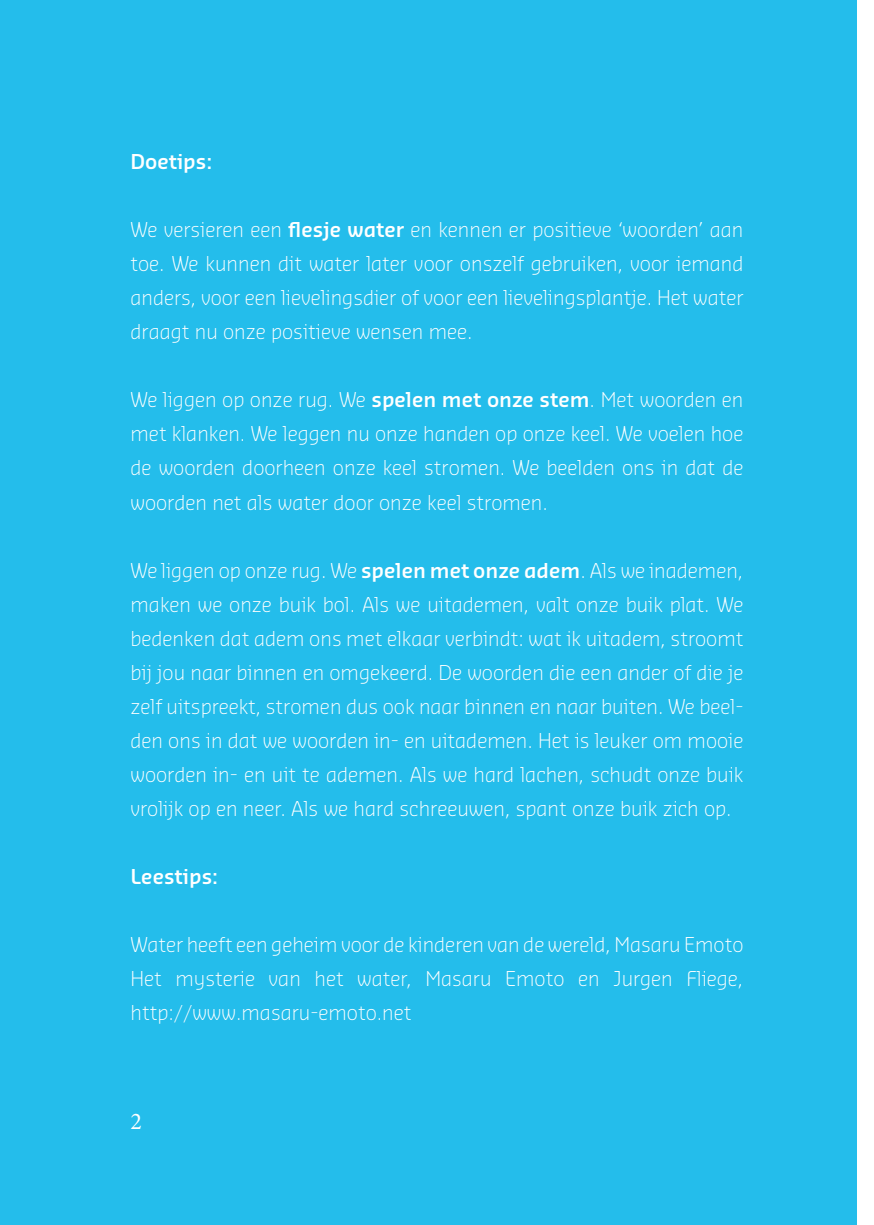
<style>
.page{position:relative;width:874px;height:1225px;background:#fff}
.page>*{position:absolute;margin:0;border:0;box-sizing:border-box;transform-origin:0 0}
.t1{font:24px "Minion Pro";color:#fff}
.t2{font:300 20px/34px "Sansa";color:#fff;text-align:justify}
.t3{font:600 20px "Sansa Std";color:#fff}
.s1{font-family:"Sansa Std";font-weight:600}
</style>
<div class="page">
<div style="left:0;top:0;width:856px;height:1225px;background:#24bdeb"></div>
<p class="t3" style="left:130px;top:149px;width:83px">Doetips:</p>
<p class="t2" style="left:130px;top:212px;width:614px">We versieren een <span class="s1">flesje water</span> en kennen er positieve ‘woorden’ aan toe. We kunnen dit water later voor onszelf gebruiken, voor iemand anders, voor een lievelingsdier of voor een lievelingsplantje. Het water draagt nu onze positieve wensen mee.</p>
<p class="t2" style="left:130px;top:382px;width:614px">We liggen op onze rug. We <span class="s1">spelen met onze stem</span>. Met woorden en met klanken. We leggen nu onze handen op onze keel. We voelen hoe de woorden doorheen onze keel stromen. We beelden ons in dat de woorden net als water door onze keel stromen.</p>
<p class="t2" style="left:130px;top:552px;width:614px">We liggen op onze rug. We <span class="s1">spelen met onze adem</span>. Als we inademen, maken we onze buik bol. Als we uitademen, valt onze buik plat. We bedenken dat adem ons met elkaar verbindt: wat ik uitadem, stroomt bij jou naar binnen en omgekeerd. De woorden die een ander of die je zelf uitspreekt, stromen dus ook naar binnen en naar buiten. We beel&shy;den ons in dat we woorden in- en uitademen. Het is leuker om mooie woorden in- en uit te ademen. Als we hard lachen, schudt onze buik vrolijk op en neer. Als we hard schreeuwen, spant onze buik zich op.</p>
<p class="t3" style="left:130px;top:863px;width:89px">Leestips:</p>
<p class="t2" style="left:130px;top:926px;width:614px">Water heeft een geheim voor de kinderen van de wereld, Masaru Emoto Het mysterie van het water, Masaru Emoto en Jurgen Fliege, http://www.masaru-emoto.net</p>
<p class="t1" style="left:130px;top:1105px;width:13px">2</p>
</div>
